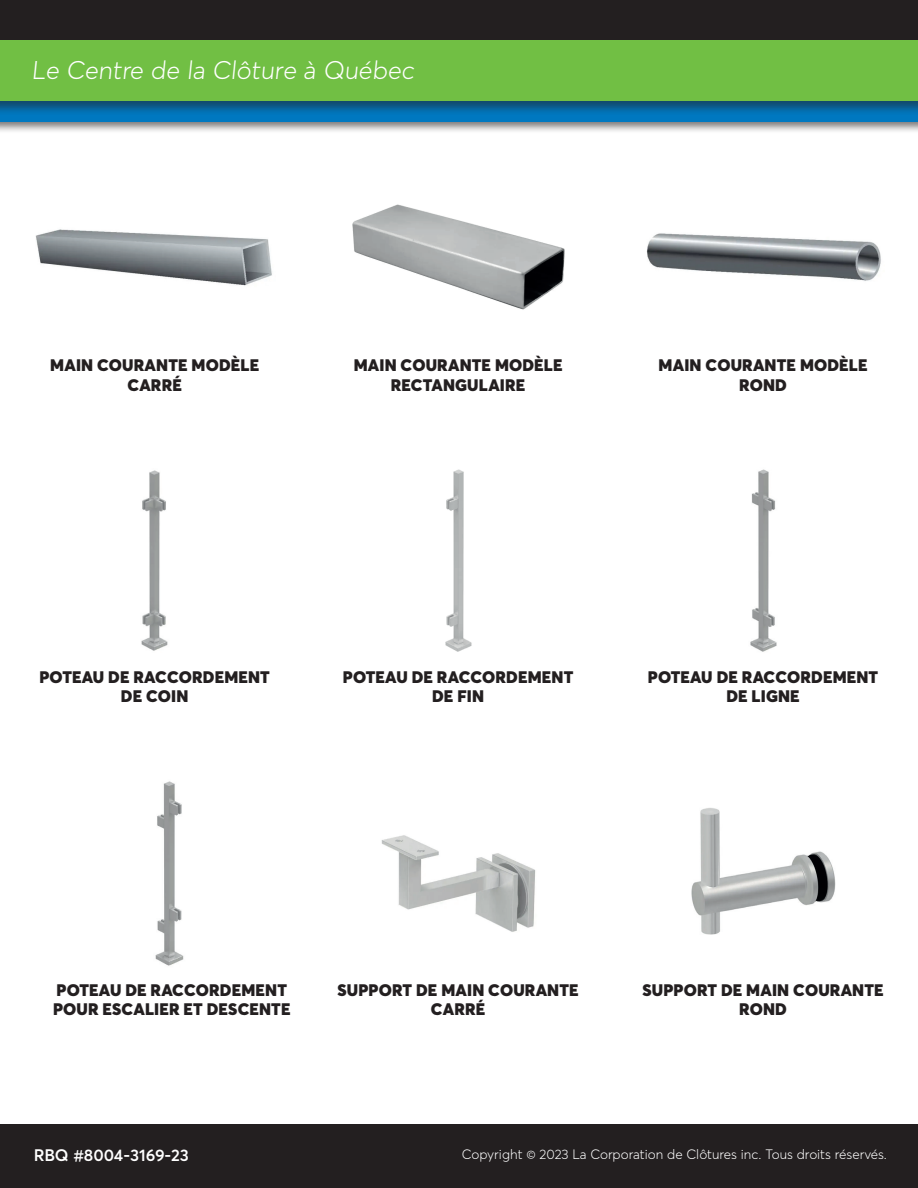
<style>
.page{position:relative;width:918px;height:1188px;background:#fff}
.page>*{position:absolute;margin:0;border:0;box-sizing:border-box;transform-origin:0 0}
.t1{font:300 25.35px "Averta";color:#fff}
.t2{font:900 16.5px/19.8px "Averta";letter-spacing:.01em;color:#231f20;text-align:center}
.t3{font:600 16.5px "Averta";letter-spacing:-.005em;color:#fff}
.t4{font:300 13.5px "Averta";color:#fff}
</style>
<div class="page">
<div style="left:0;top:0;width:918px;height:64px;background:#231f20"></div>
<div style="left:0;top:1124px;width:918px;height:64px;background:#231f20"></div>
<div style="left:0;top:49px;width:918px;height:85px;background:#231f20;opacity:.61"></div>
<div style="left:0;top:52px;width:918px;height:70px;background:#0078c0"></div>
<div style="left:0;top:38px;width:918px;height:77px;background:#231f20;opacity:.55"></div>
<div style="left:0;top:40px;width:918px;height:61px;background:#71bf44"></div>
<img style="left:647px;top:233px;width:234px;height:48px">
<img style="left:750px;top:469px;width:27px;height:183px">
<img style="left:691px;top:808px;width:145px;height:127px">
<img style="left:381px;top:835px;width:155px;height:97px">
<img style="left:141px;top:470px;width:27px;height:181px">
<img style="left:445px;top:469px;width:27px;height:183px">
<img style="left:155px;top:781px;width:29px;height:185px">
<img style="left:35px;top:229px;width:237px;height:57px">
<img style="left:352px;top:204px;width:213px;height:106px">
<h1 class="t1" style="left:31px;top:54px;width:387px">Le Centre de la Clôture à Québec</h1>
<p class="t2" style="left:50px;top:355px;width:210px">MAIN COURANTE MODÈLE<br>CARRÉ</p>
<p class="t2" style="left:354px;top:355px;width:210px">MAIN COURANTE MODÈLE<br>RECTANGULAIRE</p>
<p class="t2" style="left:659px;top:355px;width:210px">MAIN COURANTE MODÈLE<br>ROND</p>
<p class="t2" style="left:40px;top:667px;width:232px">POTEAU DE RACCORDEMENT<br>DE COIN</p>
<p class="t2" style="left:343px;top:667px;width:232px">POTEAU DE RACCORDEMENT<br>DE FIN</p>
<p class="t2" style="left:648px;top:667px;width:232px">POTEAU DE RACCORDEMENT<br>DE LIGNE</p>
<p class="t2" style="left:53px;top:980px;width:239px;text-align:left">POTEAU DE RACCORDEMENT<br>POUR ESCALIER ET DESCENTE</p>
<p class="t2" style="left:338px;top:980px;width:243px">SUPPORT DE MAIN COURANTE<br>CARRÉ</p>
<p class="t2" style="left:642px;top:980px;width:243px">SUPPORT DE MAIN COURANTE<br>ROND</p>
<p class="t3" style="left:34px;top:1144px;width:157px">RBQ #8004-3169-23</p>
<p class="t4" style="left:462px;top:1146px;width:427px">Copyright © 2023 La Corporation de Clôtures inc. Tous droits réservés.</p>
</div>
